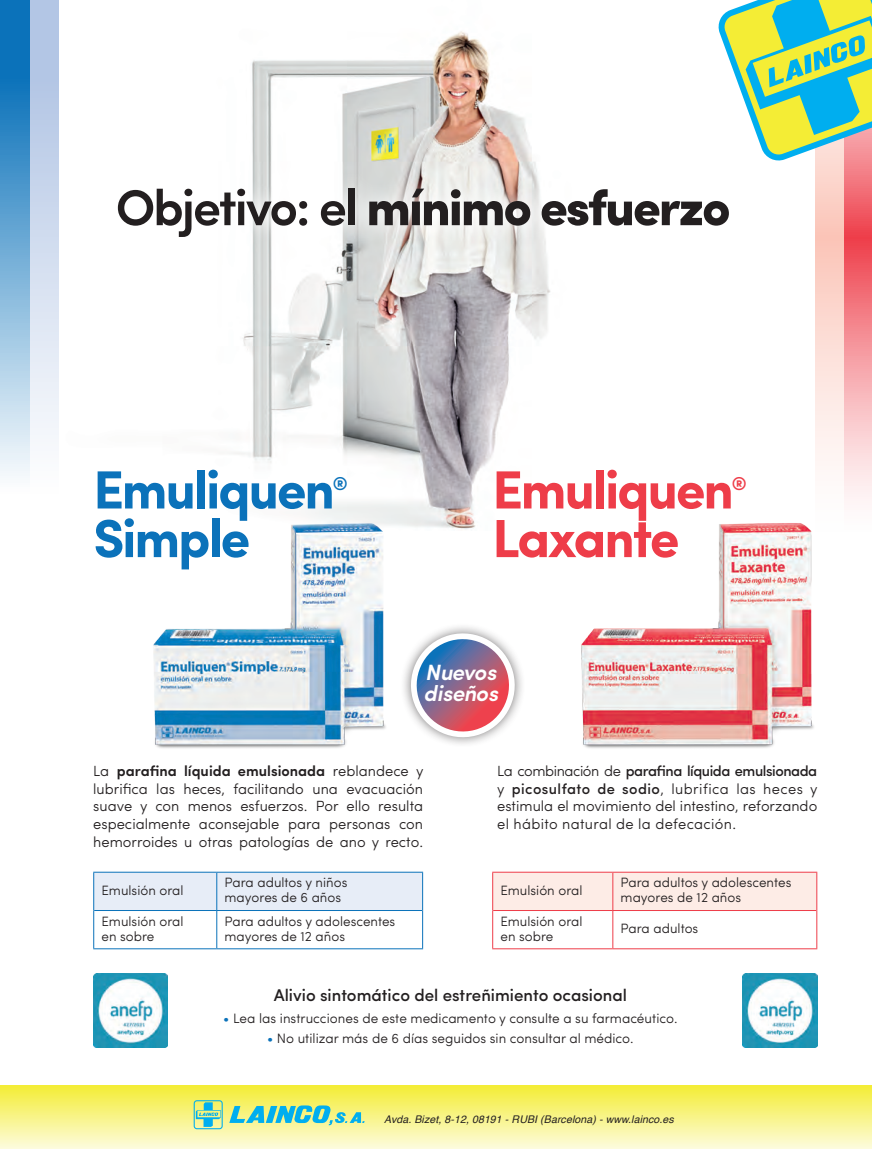
<style>
.page{position:relative;width:872px;height:1149px;background:#fff}
.page>*{position:absolute;margin:0;border:0;box-sizing:border-box;transform-origin:0 0}
.t1{font:700 53.85px "Sofia Pro";letter-spacing:-.04em;color:#ee3d49}
.t2{font:700 53.85px "Sofia Pro";letter-spacing:-.04em;color:#0b72ba}
.t3{font:900 50.55px "Sofia Pro";letter-spacing:-.04em;color:#231f20}
.t4{font:italic 600 22.2px/21.1px "Sofia Pro";letter-spacing:-.02em;color:#fff}
.t5{font:700 18.75px "Sofia Pro";color:#0b72ba}
.t6{font:700 18.75px "Sofia Pro";color:#ee3d49}
.t7{font:500 16.95px "Sofia Pro";color:#231f20}
.t8{font:300 14.7px/17.5px "Sofia Pro";color:#231f20;text-align:justify}
.t9{font:300 13.65px "Sofia Pro";color:#231f20}
.t10{font:300 13.5px/15px "Sofia Pro";color:#231f20}
.t11{font:italic 10.5px "Helvetica";letter-spacing:.01em;color:#231f20}
.s1{font-weight:600}
.s2{font-weight:500}
.s3{color:#0b72ba}
</style>
<div class="page">
<svg style="left:844px;top:167px;width:28px;height:334px;background:#f5939a"></svg>
<svg style="left:815px;top:167px;width:29px;height:299px;background:#fcdbd3"></svg>
<img style="left:29px;top:0;width:521px;height:529px">
<div style="left:0;top:0;width:29px;height:559px;background:linear-gradient(to bottom,#0061b1,#fff)"></div>
<div style="left:31px;top:0;width:28px;height:559px;background:linear-gradient(to bottom,#aabfe1,#fff)"></div>
<div style="left:97px;top:168px;width:652px;height:89px;background:#fff;opacity:.75"></div>
<div style="left:0;top:1084px;width:872px;height:64px;background:linear-gradient(to bottom,#f3ec31,#fcfbd8)"></div>
<div style="left:194px;top:1099px;width:29px;height:29px;border:1px solid #00aeef;border-radius:3px"></div>
<svg style="left:196px;top:1101px;width:25px;height:25px"></svg>
<svg style="left:229px;top:1105px;width:136px;height:19px;background:#80d1b5"></svg>
<img style="left:109px;top:487px;width:319px;height:262px">
<img style="left:537px;top:490px;width:319px;height:258px">
<div style="left:400px;top:622px;width:125px;height:125px;background:#231f20;opacity:.75"></div>
<svg style="left:408px;top:630px;width:109px;height:109px"></svg>
<img style="left:742px;top:973px;width:75px;height:74px">
<img style="left:93px;top:973px;width:75px;height:74px">
<div style="left:94px;top:872px;width:328px;height:37px;background:#e7edf7"></div>
<hr style="left:216px;top:872px;width:1px;height:38px;background:#0b72ba">
<hr style="left:94px;top:909px;width:123px;height:1px;background:#0b72ba">
<hr style="left:217px;top:909px;width:205px;height:1px;background:#0b72ba">
<hr style="left:216px;top:910px;width:1px;height:38px;background:#0b72ba">
<hr style="left:93px;top:871px;width:124px;height:1px;background:#0b72ba">
<hr style="left:93px;top:872px;width:1px;height:38px;background:#0b72ba">
<hr style="left:217px;top:871px;width:206px;height:1px;background:#0b72ba">
<hr style="left:422px;top:872px;width:1px;height:38px;background:#0b72ba">
<hr style="left:93px;top:910px;width:1px;height:38px;background:#0b72ba">
<hr style="left:422px;top:910px;width:1px;height:38px;background:#0b72ba">
<hr style="left:93px;top:948px;width:124px;height:1px;background:#0b72ba">
<hr style="left:217px;top:948px;width:206px;height:1px;background:#0b72ba">
<div style="left:493px;top:872px;width:323px;height:37px;background:#fdece6"></div>
<hr style="left:492px;top:871px;width:121px;height:1px;background:#ee3d49">
<hr style="left:492px;top:872px;width:1px;height:38px;background:#ee3d49">
<hr style="left:613px;top:871px;width:204px;height:1px;background:#ee3d49">
<hr style="left:816px;top:872px;width:1px;height:38px;background:#ee3d49">
<hr style="left:492px;top:910px;width:1px;height:38px;background:#ee3d49">
<hr style="left:816px;top:910px;width:1px;height:38px;background:#ee3d49">
<hr style="left:492px;top:948px;width:121px;height:1px;background:#ee3d49">
<hr style="left:613px;top:948px;width:204px;height:1px;background:#ee3d49">
<hr style="left:612px;top:872px;width:1px;height:38px;background:#ee3d49">
<hr style="left:493px;top:909px;width:120px;height:1px;background:#ee3d49">
<hr style="left:613px;top:909px;width:203px;height:1px;background:#ee3d49">
<hr style="left:612px;top:910px;width:1px;height:38px;background:#ee3d49">
<svg style="left:718px;top:0;width:154px;height:167px"></svg>
<p class="t3" style="left:116px;top:167px;width:616px"><span class="s1">Objetivo: el</span> mínimo esfuerzo</p>
<p class="t2" style="left:93px;top:448px;width:243px">Emuliquen</p>
<p class="t5" style="left:333px;top:469px;width:16px">®</p>
<p class="t2" style="left:93px;top:497px;width:158px">Simple</p>
<p class="t1" style="left:492px;top:448px;width:243px">Emuliquen</p>
<p class="t6" style="left:731px;top:469px;width:16px">®</p>
<p class="t1" style="left:492px;top:497px;width:189px">Laxante</p>
<p class="t4" style="left:423px;top:659px;width:76px">Nuevos diseños</p>
<p class="t8" style="left:93px;top:761px;width:332px">La <span class="s1">parafina líquida emulsionada</span> reblandece y lubrifica las heces, facilitando una evacuación suave y con menos esfuerzos. Por ello resulta especialmente aconsejable para personas con hemorroides u otras patologías de ano y recto.</p>
<p class="t8" style="left:497px;top:761px;width:322px">La combinación de <span class="s2">parafina líquida emulsionada </span>y <span class="s2">picosulfato de sodio</span>, lubrifica las heces y estimula el movimiento del intestino, reforzando el hábito natural de la defecación.</p>
<p class="t10" style="left:101px;top:881px;width:84px">Emulsión oral</p>
<p class="t10" style="left:224px;top:874px;width:124px">Para adultos y niños mayores de 6 años</p>
<p class="t10" style="left:101px;top:912px;width:84px">Emulsión oral en sobre</p>
<p class="t10" style="left:224px;top:912px;width:172px">Para adultos y adolescentes mayores de 12 años</p>
<p class="t10" style="left:500px;top:881px;width:84px">Emulsión oral</p>
<p class="t10" style="left:620px;top:874px;width:172px">Para adultos y adolescentes mayores de 12 años</p>
<p class="t10" style="left:500px;top:912px;width:84px">Emulsión oral en sobre</p>
<p class="t10" style="left:620px;top:919px;width:79px">Para adultos</p>
<p class="t7" style="left:274px;top:982px;width:355px">Alivio sintomático del estreñimiento ocasional</p>
<p class="t9" style="left:223px;top:1007px;width:456px"><span class="s3">•</span> Lea las instrucciones de este medicamento y consulte a su farmacéutico.</p>
<p class="t9" style="left:267px;top:1027px;width:368px"><span class="s3">•</span> No utilizar más de 6 días seguidos sin consultar al médico.</p>
<p class="t11" style="left:384px;top:1110px;width:291px">Avda. Bizet, 8-12, 08191 - RUBI (Barcelona) - www.lainco.es</p>
</div>
